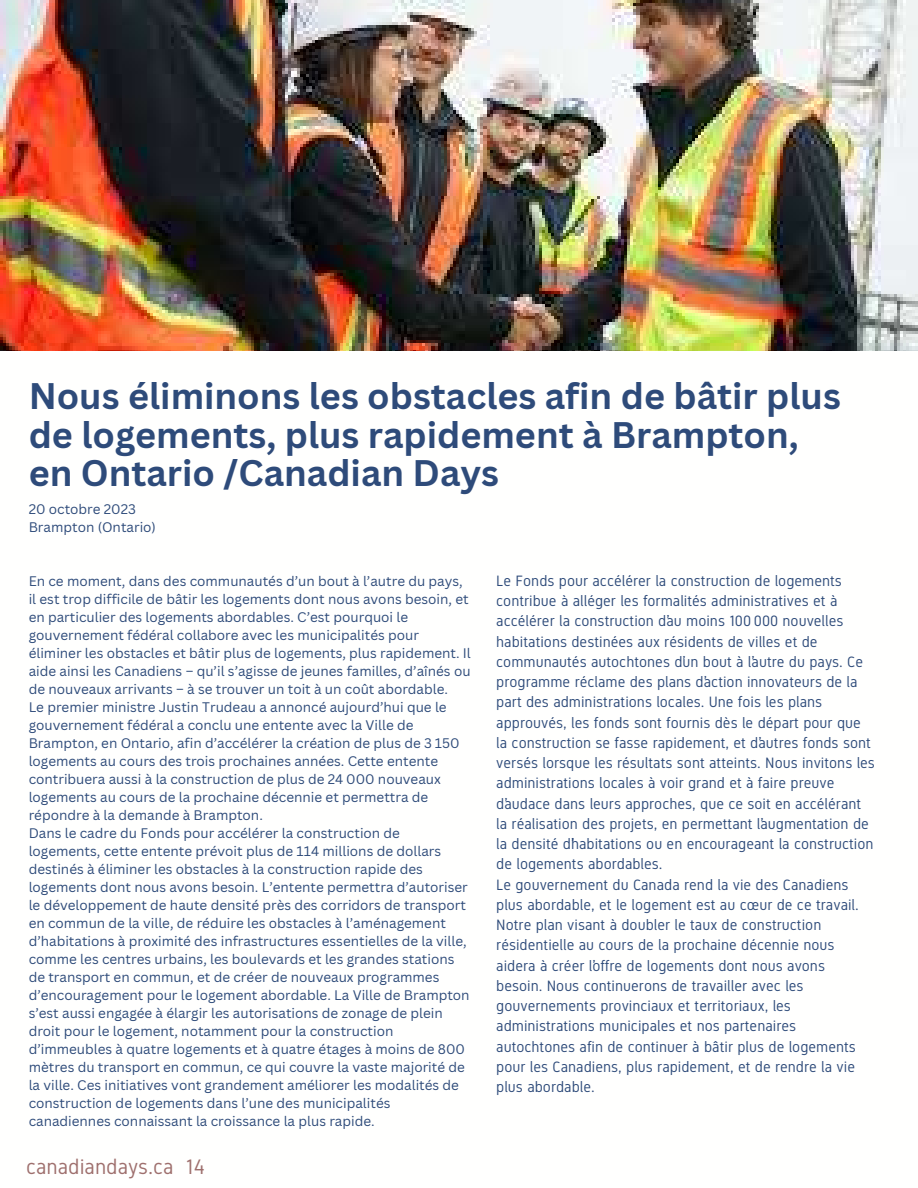
<style>
.page{position:relative;width:918px;height:1188px;background:#fff}
.page>*{position:absolute;margin:0;border:0;box-sizing:border-box;transform-origin:0 0}
.t1{font:700 36px/38.2px "Canva Sans";color:#2e4b7a}
.t2{font:21px "Gidole";color:#9e6f6d}
.t3{font:15px/20.2px "Gidole";color:#2e4b7a}
.t4{font:13.5px/18px "Canva Sans";color:#2e4b7a}
</style>
<div class="page">
<img style="left:0;top:0;width:918px;height:351px">
<h1 class="t1" style="left:29px;top:376px;width:814px">Nous éliminons les obstacles afin de bâtir plus de logements, plus rapidement à Brampton, en Ontario /Canadian Days</h1>
<p class="t4" style="left:29px;top:500px;width:129px">20 octobre 2023<br>Brampton (Ontario)</p>
<p class="t4" style="left:29px;top:572px;width:444px">En ce moment, dans des communautés d’un bout à l’autre du pays, il est trop difficile de bâtir les logements dont nous avons besoin, et en particulier des logements abordables. C’est pourquoi le gouvernement fédéral collabore avec les municipalités pour éliminer les obstacles et bâtir plus de logements, plus rapidement. Il aide ainsi les Canadiens – qu’il s’agisse de jeunes familles, d’aînés ou de nouveaux arrivants – à se trouver un toit à un coût abordable.<br>Le premier ministre Justin Trudeau a annoncé aujourd’hui que le gouvernement fédéral a conclu une entente avec la Ville de Brampton, en Ontario, afin d’accélérer la création de plus de 3 150 logements au cours des trois prochaines années. Cette entente contribuera aussi à la construction de plus de 24 000 nouveaux logements au cours de la prochaine décennie et permettra de répondre à la demande à Brampton.<br>Dans le cadre du Fonds pour accélérer la construction de logements, cette entente prévoit plus de 114 millions de dollars destinés à éliminer les obstacles à la construction rapide des logements dont nous avons besoin. L’entente permettra d’autoriser le développement de haute densité près des corridors de transport en commun de la ville, de réduire les obstacles à l’aménagement d’habitations à proximité des infrastructures essentielles de la ville, comme les centres urbains, les boulevards et les grandes stations de transport en commun, et de créer de nouveaux programmes d’encouragement pour le logement abordable. La Ville de Brampton s’est aussi engagée à élargir les autorisations de zonage de plein droit pour le logement, notamment pour la construction d’immeubles à quatre logements et à quatre étages à moins de 800 mètres du transport en commun, ce qui couvre la vaste majorité de la ville. Ces initiatives vont grandement améliorer les modalités de construction de logements dans l’une des municipalités canadiennes connaissant la croissance la plus rapide.</p>
<h2 class="t2" style="left:26px;top:1155px;width:181px">canadiandays.ca 14</h2>
<p class="t3" style="left:496px;top:571px;width:380px">Le Fonds pour accélérer la construction de logements contribue à alléger les formalités administratives et à accélérer la construction d’au moins 100 000 nouvelles habitations destinées aux résidents de villes et de communautés autochtones d’un bout à l’autre du pays. Ce programme réclame des plans d’action innovateurs de la part des administrations locales. Une fois les plans approuvés, les fonds sont fournis dès le départ pour que la construction se fasse rapidement, et d’autres fonds sont versés lorsque les résultats sont atteints. Nous invitons les administrations locales à voir grand et à faire preuve d’audace dans leurs approches, que ce soit en accélérant la réalisation des projets, en permettant l’augmentation de la densité d’habitations ou en encourageant la construction de logements abordables.<br>Le gouvernement du Canada rend la vie des Canadiens plus abordable, et le logement est au cœur de ce travail.<br>Notre plan visant à doubler le taux de construction résidentielle au cours de la prochaine décennie nous aidera à créer l’offre de logements dont nous avons besoin. Nous continuerons de travailler avec les gouvernements provinciaux et territoriaux, les administrations municipales et nos partenaires autochtones afin de continuer à bâtir plus de logements pour les Canadiens, plus rapidement, et de rendre la vie plus abordable.</p>
</div>
